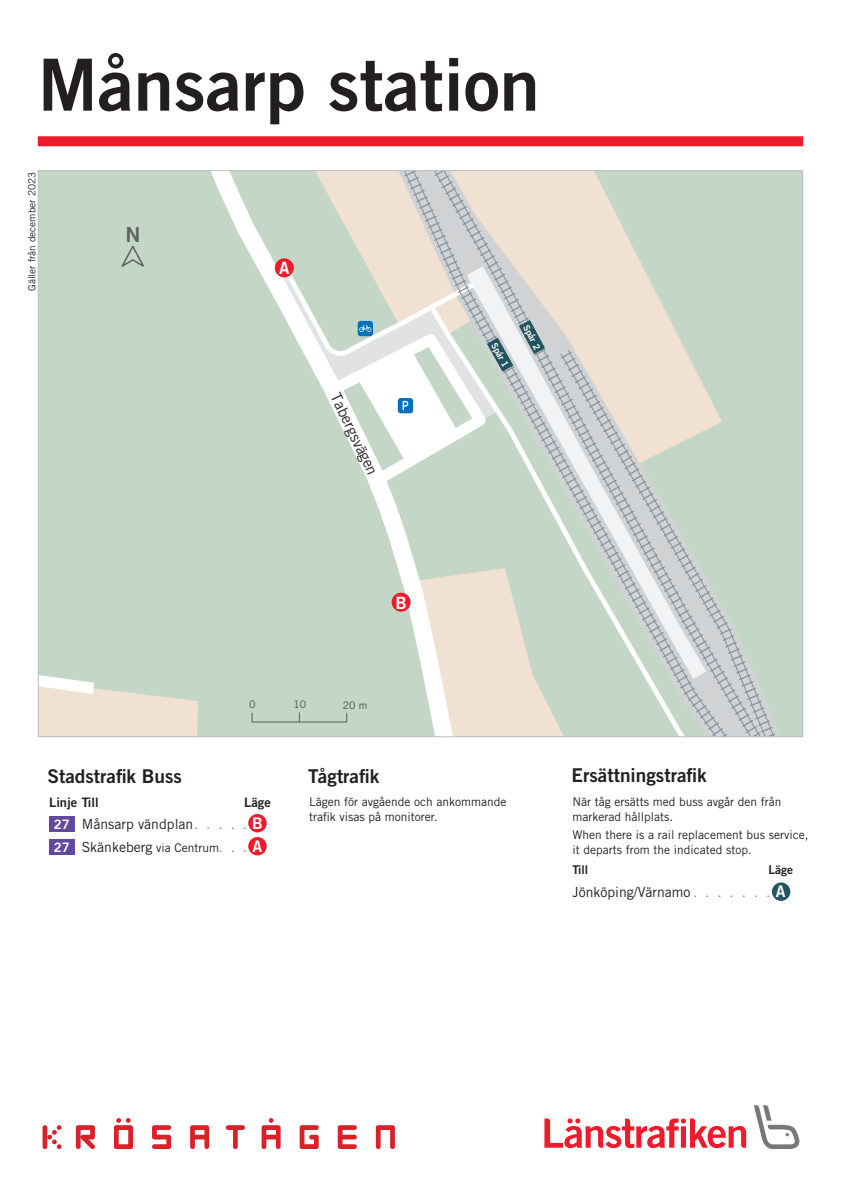
<style>
.page{position:relative;width:842px;height:1191px;background:#fff}
.page>*{position:absolute;margin:0;border:0;box-sizing:border-box;transform-origin:0 0}
.t1{font:72px "Trade Gothic LT Std Bd 2";color:#231f20}
.t2{font:20.8px "Trade Gothic LT Std Bd 2";color:#636366}
.t3{font:19px "Trade Gothic LT Std Bd 2";color:#231f20}
.t4{font:17px "Trade Gothic LT Std Bd 2";color:#fff}
.t5{font:16px "Trade Gothic LT Std Bd 2";color:#fff}
.t6{font:15.1px "Trade Gothic LT Std";color:#231f20}
.t7{font:14px "Trade Gothic LT Std";color:#231f20}
.t8{font:13px "Trade Gothic LT Std Bd 2";color:#231f20}
.t9{font:12px/15px "Trade Gothic LT Std";color:#231f20}
.t10{font:12px "Trade Gothic LT Std Bd 2";color:#231f20}
.t11{font:10.4px "Trade Gothic LT Std";color:#4b4c4d}
.t12{font:10px "Trade Gothic LT Std";color:#231f20}
.t13{font:9.1px "Trade Gothic LT Std Bd 2";color:#fff}
.s1{font-family:"Trade Gothic LT Std Bd 2";font-size:13px;color:#fff}
.s2{font-size:12px}
</style>
<div class="page">
<svg style="left:152px;top:1125px;width:19px;height:24px"></svg>
<svg style="left:190px;top:1125px;width:19px;height:24px"></svg>
<svg style="left:226px;top:1125px;width:19px;height:24px"></svg>
<svg style="left:300px;top:1125px;width:19px;height:24px"></svg>
<svg style="left:338px;top:1125px;width:19px;height:24px"></svg>
<svg style="left:376px;top:1125px;width:19px;height:24px"></svg>
<svg style="left:43px;top:1125px;width:19px;height:24px"></svg>
<svg style="left:114px;top:1118px;width:19px;height:31px"></svg>
<svg style="left:262px;top:1118px;width:19px;height:31px"></svg>
<svg style="left:76px;top:1125px;width:19px;height:24px"></svg>
<svg style="left:544px;top:1118px;width:202px;height:30px"></svg>
<svg style="left:754px;top:1105px;width:45px;height:44px"></svg>
<div style="left:40px;top:172px;width:202px;height:563px;background:#c4d6c5"></div>
<svg style="left:242px;top:172px;width:559px;height:563px;background:#cfd8cb"></svg>
<div style="left:392px;top:592px;width:19px;height:19px;background:#ee1b2c;border-radius:50%"></div>
<svg style="left:519px;top:320px;width:26px;height:34px"></svg>
<svg style="left:251px;top:711px;width:97px;height:12px"></svg>
<svg style="left:118px;top:243px;width:27px;height:27px"></svg>
<div style="left:38px;top:136px;width:765px;height:10px;background:#ee1b2c"></div>
<div style="left:49px;top:816px;width:26px;height:16px;background:#63499d"></div>
<div style="left:49px;top:839px;width:26px;height:16px;background:#63499d"></div>
<div style="left:248px;top:814px;width:19px;height:18px;background:#ee1b2c;border-radius:50%"></div>
<div style="left:248px;top:837px;width:19px;height:18px;background:#ee1b2c;border-radius:50%"></div>
<div style="left:772px;top:882px;width:18px;height:19px;background:#245360;border-radius:50%"></div>
<svg style="left:220px;top:171px;width:293px;height:303px"></svg>
<h1 class="t1" style="left:38px;top:40px;width:503px">Månsarp station</h1>
<p class="t12" style="left:26px;top:291px;width:121px;rotate:-90deg">Gäller från december 2023</p>
<h2 class="t2" style="left:125px;top:221px;width:17px">N</h2>
<h3 class="t4" style="left:279px;top:258px;width:12px">A</h3>
<p class="t6" style="left:343px;top:390px;width:82px;rotate:64deg">Tabergsväge</p>
<p class="t13" style="left:498px;top:340px;width:28px;rotate:61deg">Spår 1</p>
<p class="t13" style="left:531px;top:323px;width:28px;rotate:62deg">Spår 2</p>
<h3 class="t4" style="left:395px;top:592px;width:13px">B</h3>
<p class="t11" style="left:249px;top:698px;width:8px">0</p>
<p class="t11" style="left:293px;top:698px;width:14px">10</p>
<p class="t11" style="left:343px;top:698px;width:26px">20 m</p>
<h3 class="t3" style="left:47px;top:764px;width:136px">Stadstrafik Buss</h3>
<p class="t8" style="left:49px;top:794px;width:51px">Linje Till</p>
<p class="t8" style="left:244px;top:794px;width:28px">Läge</p>
<p class="t7" style="left:54px;top:815px;width:141px"><span class="s1">27</span> Månsarp vändplan</p>
<h3 class="t5" style="left:252px;top:813px;width:12px">B</h3>
<p class="t7" style="left:54px;top:838px;width:167px"><span class="s1">27</span> Skänkeberg <span class="s2">via Centrum</span></p>
<h3 class="t5" style="left:253px;top:836px;width:11px">A</h3>
<h3 class="t3" style="left:308px;top:764px;width:73px">Tågtrafik</h3>
<p class="t9" style="left:309px;top:794px;width:199px">Lägen för avgående och ankommande trafik visas på monitorer.</p>
<h3 class="t3" style="left:571px;top:763px;width:137px">Ersättningstrafik</h3>
<p class="t9" style="left:572px;top:794px;width:210px">När tåg ersätts med buss avgår den från markerad hållplats.</p>
<p class="t9" style="left:572px;top:826px;width:237px">When there is a rail replacement bus service, it departs from the indicated stop.</p>
<p class="t10" style="left:572px;top:862px;width:17px">Till</p>
<p class="t10" style="left:768px;top:862px;width:26px">Läge</p>
<p class="t7" style="left:572px;top:883px;width:119px">Jönköping/Värnamo</p>
<h3 class="t5" style="left:776px;top:881px;width:11px">A</h3>
</div>
